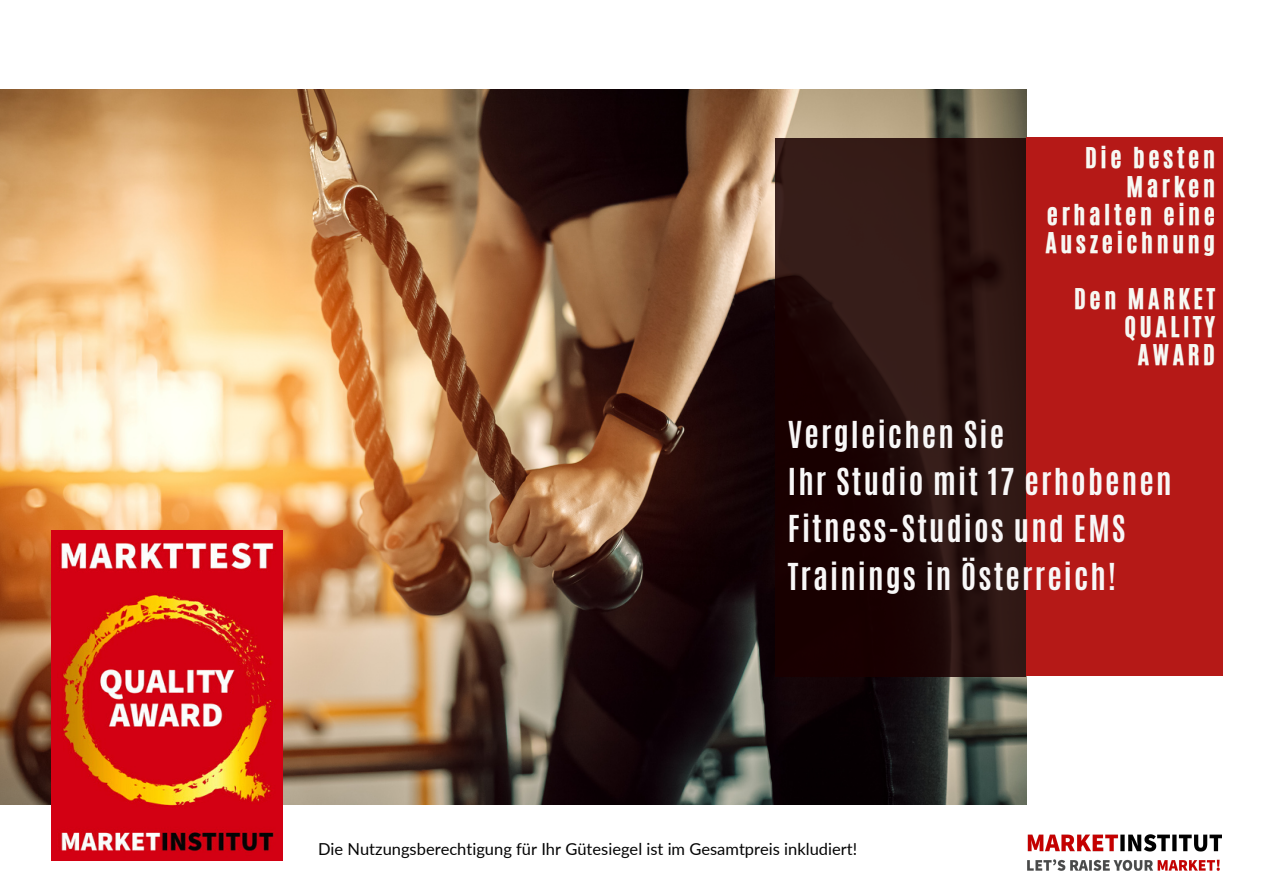
<style>
.page{position:relative;width:1263px;height:894px;background:#fff}
.page>*{position:absolute;margin:0;border:0;box-sizing:border-box;transform-origin:0 0}
.t1{font:700 31.05px/47.2px "Antonio";letter-spacing:.07em;color:#f8f7f7}
.t2{font:24px/28.2px "CA Generated";letter-spacing:.15em;color:#f7f8f3;text-align:right}
.t3{font:16.5px "Lato";color:#040404}
</style>
<div class="page">
<img style="left:0;top:89px;width:1026px;height:715px">
<svg style="left:775px;top:138px;width:251px;height:538px"></svg>
<div style="left:1026px;top:138px;width:197px;height:537px;background:#b51917"></div>
<img style="left:1027px;top:834px;width:195px;height:37px">
<img style="left:52px;top:530px;width:230px;height:329px">
<h2 class="t2" style="left:1045px;top:144px;width:171px">Die besten<br>Marken erhalten eine<br>Auszeichnung</h2>
<h1 class="t2" style="left:1074px;top:285px;width:142px">Den MARKET<br>QUALITY<br>AWARD</h1>
<h2 class="t1" style="left:788px;top:411px;width:385px">Vergleichen Sie<br>Ihr Studio mit 17 erhobenen<br>Fitness-Studios und EMS<br>Trainings in Österreich!</h2>
<p class="t3" style="left:318px;top:838px;width:540px">Die Nutzungsberechtigung für Ihr Gütesiegel ist im Gesamtpreis inkludiert!</p>
</div>
